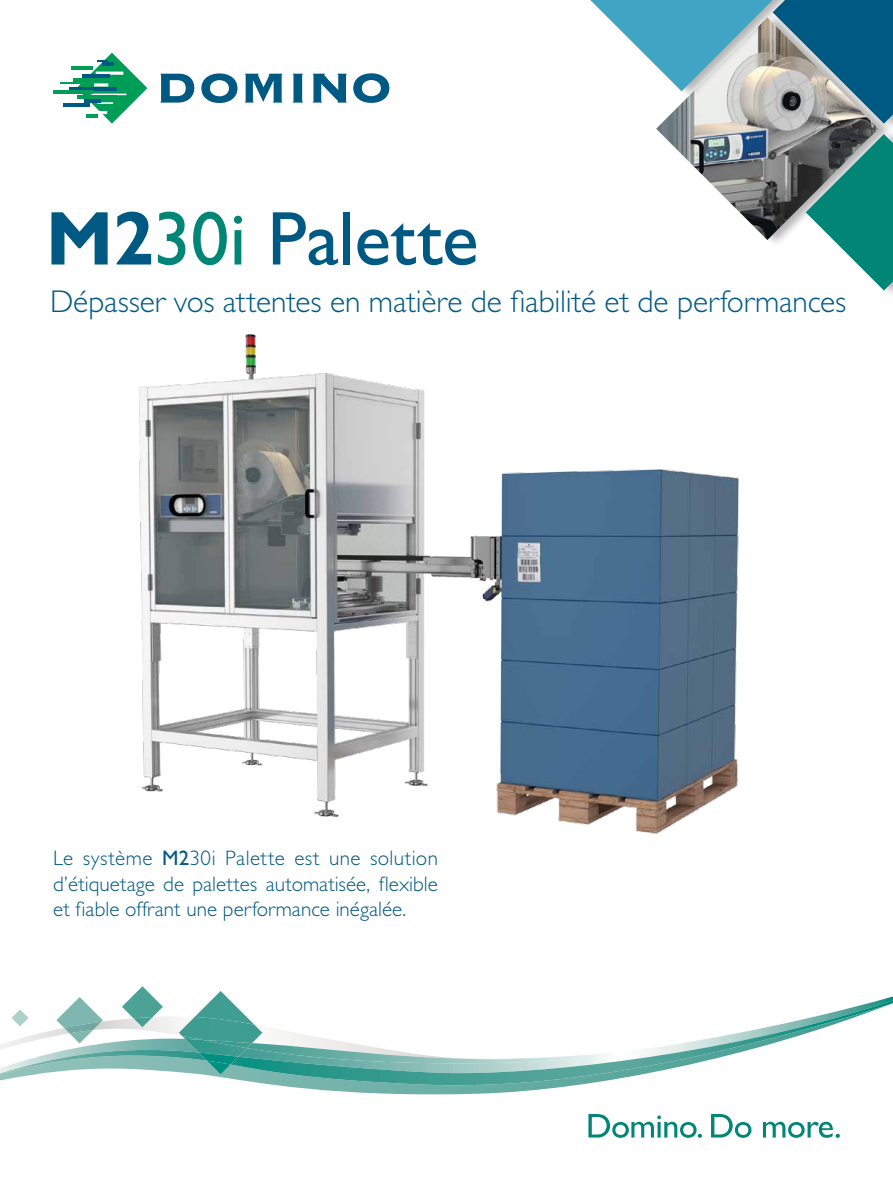
<style>
.page{position:relative;width:893px;height:1191px;background:#fff}
.page>*{position:absolute;margin:0;border:0;box-sizing:border-box;transform-origin:0 0}
.t1{font:76.5px "Gill Sans Std";letter-spacing:-.005em;color:#005983}
.t2{font:300 31.5px "Gill Sans Std";letter-spacing:-.005em;color:#005983}
.t3{font:300 21px/25.5px "Gill Sans Std";color:#005983;text-align:justify}
.s1{font-weight:700}
.s2{color:#008576}
.s3{font-weight:400}
</style>
<div class="page">
<svg style="left:201px;top:73px;width:36px;height:30px"></svg>
<svg style="left:245px;top:74px;width:37px;height:29px"></svg>
<svg style="left:293px;top:74px;width:10px;height:29px"></svg>
<svg style="left:313px;top:74px;width:34px;height:29px"></svg>
<svg style="left:353px;top:73px;width:36px;height:30px"></svg>
<svg style="left:160px;top:74px;width:34px;height:29px"></svg>
<hr style="left:53px;top:90px;width:40px;height:4px;background:#009d57">
<svg style="left:60px;top:53px;width:87px;height:71px"></svg>
<hr style="left:102px;top:62px;width:12px;height:4px;background:#005983">
<hr style="left:82px;top:75px;width:28px;height:3px;background:#005983">
<svg style="left:215px;top:991px;width:11px;height:5px"></svg>
<svg style="left:276px;top:1085px;width:301px;height:9px"></svg>
<img style="left:0;top:1000px;width:893px;height:85px">
<img style="left:199px;top:1052px;width:39px;height:12px">
<svg style="left:122px;top:986px;width:41px;height:32px"></svg>
<img style="left:133px;top:1017px;width:20px;height:10px">
<svg style="left:588px;top:1114px;width:252px;height:23px"></svg>
<img style="left:139px;top:334px;width:600px;height:501px">
<img style="left:656px;top:124px;width:151px;height:116px">
<div style="left:807px;top:128px;width:86px;height:171px;background:#000;opacity:.3"></div>
<svg style="left:806px;top:134px;width:87px;height:156px"></svg>
<div style="left:774px;top:0;width:119px;height:132px;background:#000;opacity:.3"></div>
<svg style="left:590px;top:0;width:303px;height:124px"></svg>
<h1 class="t1" style="left:46px;top:195px;width:434px"><span class="s1">M2</span><span class="s2">30i</span> Palette</h1>
<h2 class="t2" style="left:50px;top:284px;width:798px">Dépasser vos attentes en matière de fiabilité et de performances</h2>
<p class="t3" style="left:53px;top:845px;width:386px">Le système <span class="s3">M2</span>30i Palette est une solution d’étiquetage de palettes automatisée, flexible et fiable offrant une performance inégalée.</p>
</div>
